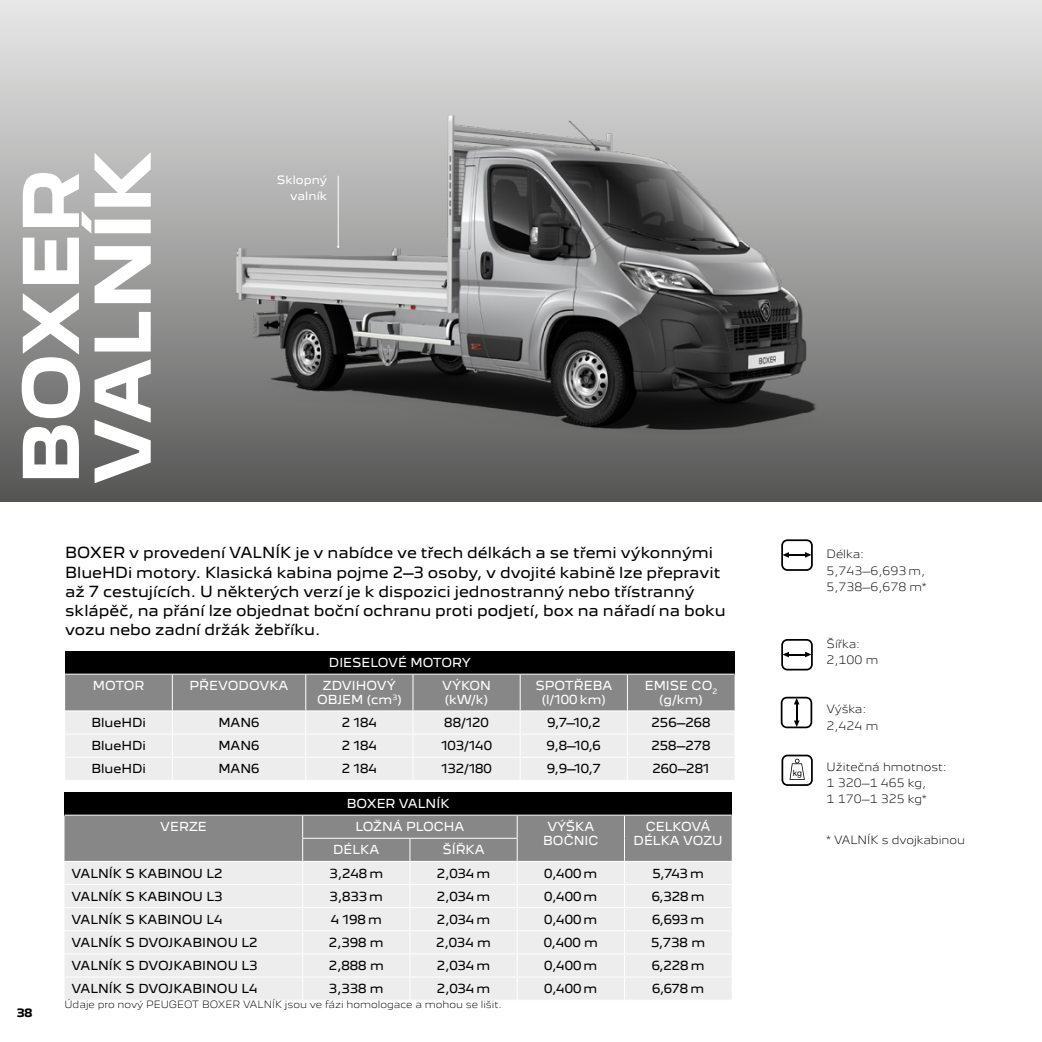
<style>
.page{position:relative;width:1042px;height:1042px;background:#fff}
.page>*{position:absolute;margin:0;border:0;box-sizing:border-box;transform-origin:0 0}
.t1{font:700 70px/71.8px "Peugeot New";color:#fff}
.t2{font:14px/19.2px "Peugeot New";color:#000}
.t3{font:11.38px "Peugeot New";color:#000}
.t4{font:11.38px/13.7px "Peugeot New";color:#fff;text-align:center}
.t5{font:300 10.5px/16.3px "Peugeot New";color:#000}
.t6{font:10.5px/15.8px "Peugeot New";color:#fff;text-align:right}
.t7{font:700 10.5px "Peugeot New";color:#000}
.t8{font:300 9.28px "Peugeot New";color:#000}
.t9{font:8.58px "Helvetica Neue";color:#000}
</style>
<div class="page">
<div style="left:0;top:0;width:1042px;height:501px;background:linear-gradient(to bottom,#ebebeb,#595958)"></div>
<img style="left:173px;top:39px;width:770px;height:433px">
<div style="left:65px;top:651px;width:669px;height:23px;background:#000"></div>
<svg style="left:65px;top:675px;width:669px;height:105px;background:#cbcbcb"></svg>
<hr style="left:65px;top:710px;width:107px;height:1px;background:#fff">
<hr style="left:172px;top:710px;width:134px;height:1px;background:#fff">
<hr style="left:306px;top:710px;width:107px;height:1px;background:#fff">
<hr style="left:413px;top:710px;width:107px;height:1px;background:#fff">
<hr style="left:520px;top:710px;width:107px;height:1px;background:#fff">
<hr style="left:627px;top:710px;width:107px;height:1px;background:#fff">
<hr style="left:65px;top:733px;width:107px;height:1px;background:#fff">
<hr style="left:172px;top:733px;width:134px;height:1px;background:#fff">
<hr style="left:306px;top:733px;width:107px;height:1px;background:#fff">
<hr style="left:413px;top:733px;width:107px;height:1px;background:#fff">
<hr style="left:520px;top:733px;width:107px;height:1px;background:#fff">
<hr style="left:627px;top:733px;width:107px;height:1px;background:#fff">
<hr style="left:172px;top:674px;width:1px;height:36px;background:#fff">
<hr style="left:305px;top:674px;width:1px;height:36px;background:#fff">
<hr style="left:412px;top:674px;width:1px;height:36px;background:#fff">
<hr style="left:520px;top:674px;width:1px;height:36px;background:#fff">
<hr style="left:627px;top:674px;width:1px;height:36px;background:#fff">
<hr style="left:338px;top:176px;width:1px;height:71px;background:#fff">
<svg style="left:781px;top:697px;width:31px;height:31px"></svg>
<svg style="left:781px;top:639px;width:32px;height:31px"></svg>
<svg style="left:781px;top:539px;width:32px;height:32px"></svg>
<svg style="left:781px;top:754px;width:32px;height:32px"></svg>
<div style="left:64px;top:792px;width:668px;height:23px;background:#000"></div>
<svg style="left:64px;top:816px;width:668px;height:183px;background:#d5d5d5"></svg>
<h1 class="t1" style="left:9px;top:484px;width:336px;rotate:-90deg">BOXER<br>VALNÍK</h1>
<p class="t6" style="left:277px;top:171px;width:52px">Sklopný valník</p>
<p class="t2" style="left:65px;top:542px;width:662px">BOXER v provedení VALNÍK je v nabídce ve třech délkách a se třemi výkonnými BlueHDi motory. Klasická kabina pojme 2–3 osoby, v dvojité kabině lze přepravit až 7 cestujících. U některých verzí je k dispozici jednostranný nebo třístranný sklápěč, na přání lze objednat boční ochranu proti podjetí, box na nářadí na boku vozu nebo zadní držák žebříku.</p>
<p class="t4" style="left:329px;top:655px;width:143px">DIESELOVÉ MOTORY</p>
<p class="t4" style="left:93px;top:678px;width:53px">MOTOR</p>
<p class="t4" style="left:190px;top:678px;width:100px">PŘEVODOVKA</p>
<p class="t4" style="left:317px;top:678px;width:86px">ZDVIHOVÝ<br>OBJEM (cm<sup>3</sup>)</p>
<p class="t4" style="left:442px;top:678px;width:50px;text-align:left">VÝKON (kW/k)</p>
<p class="t4" style="left:535px;top:678px;width:78px">SPOTŘEBA (l/100 km)</p>
<p class="t4" style="left:645px;top:678px;width:74px">EMISE CO<sub>2 </sub>(g/km)</p>
<p class="t3" style="left:91px;top:713px;width:56px">BlueHDi</p>
<p class="t3" style="left:218px;top:713px;width:43px">MAN6</p>
<p class="t3" style="left:342px;top:713px;width:37px">2 184</p>
<p class="t3" style="left:444px;top:713px;width:46px">88/120</p>
<p class="t3" style="left:547px;top:713px;width:55px">9,7–10,2</p>
<p class="t3" style="left:651px;top:713px;width:60px">256–268</p>
<p class="t3" style="left:91px;top:736px;width:56px">BlueHDi</p>
<p class="t3" style="left:218px;top:736px;width:43px">MAN6</p>
<p class="t3" style="left:342px;top:736px;width:37px">2 184</p>
<p class="t3" style="left:441px;top:736px;width:52px">103/140</p>
<p class="t3" style="left:547px;top:736px;width:56px">9,8–10,6</p>
<p class="t3" style="left:651px;top:736px;width:60px">258–278</p>
<p class="t3" style="left:91px;top:759px;width:56px">BlueHDi</p>
<p class="t3" style="left:218px;top:759px;width:43px">MAN6</p>
<p class="t3" style="left:342px;top:759px;width:37px">2 184</p>
<p class="t3" style="left:441px;top:759px;width:52px">132/180</p>
<p class="t3" style="left:547px;top:759px;width:55px">9,9–10,7</p>
<p class="t3" style="left:652px;top:759px;width:58px">260–281</p>
<p class="t7" style="left:17px;top:1004px;width:17px">38</p>
<p class="t4" style="left:347px;top:796px;width:104px">BOXER VALNÍK</p>
<p class="t4" style="left:160px;top:819px;width:48px">VERZE</p>
<p class="t4" style="left:355px;top:819px;width:111px">LOŽNÁ PLOCHA</p>
<p class="t4" style="left:543px;top:819px;width:57px">VÝŠKA<br>BOČNIC</p>
<p class="t4" style="left:633px;top:819px;width:90px">CELKOVÁ<br>DÉLKA VOZU</p>
<p class="t4" style="left:333px;top:842px;width:48px">DÉLKA</p>
<p class="t4" style="left:442px;top:842px;width:44px">ŠÍŘKA</p>
<p class="t3" style="left:71px;top:863px;width:153px">VALNÍK S KABINOU L2</p>
<p class="t3" style="left:329px;top:863px;width:55px">3,248 m</p>
<p class="t3" style="left:437px;top:863px;width:55px">2,034 m</p>
<p class="t3" style="left:544px;top:863px;width:55px">0,400 m</p>
<p class="t3" style="left:652px;top:863px;width:53px">5,743 m</p>
<p class="t3" style="left:71px;top:887px;width:153px">VALNÍK S KABINOU L3</p>
<p class="t3" style="left:329px;top:887px;width:55px">3,833 m</p>
<p class="t3" style="left:437px;top:887px;width:55px">2,034 m</p>
<p class="t3" style="left:544px;top:887px;width:55px">0,400 m</p>
<p class="t3" style="left:652px;top:887px;width:54px">6,328 m</p>
<p class="t3" style="left:71px;top:910px;width:153px">VALNÍK S KABINOU L4</p>
<p class="t3" style="left:331px;top:910px;width:52px">4 198 m</p>
<p class="t3" style="left:437px;top:910px;width:55px">2,034 m</p>
<p class="t3" style="left:544px;top:910px;width:55px">0,400 m</p>
<p class="t3" style="left:652px;top:910px;width:54px">6,693 m</p>
<p class="t3" style="left:71px;top:933px;width:188px">VALNÍK S DVOJKABINOU L2</p>
<p class="t3" style="left:329px;top:933px;width:56px">2,398 m</p>
<p class="t3" style="left:436px;top:933px;width:56px">2,034 m</p>
<p class="t3" style="left:544px;top:933px;width:56px">0,400 m</p>
<p class="t3" style="left:651px;top:933px;width:56px">5,738 m</p>
<p class="t3" style="left:71px;top:956px;width:188px">VALNÍK S DVOJKABINOU L3</p>
<p class="t3" style="left:329px;top:956px;width:57px">2,888 m</p>
<p class="t3" style="left:437px;top:956px;width:55px">2,034 m</p>
<p class="t3" style="left:544px;top:956px;width:55px">0,400 m</p>
<p class="t3" style="left:652px;top:956px;width:54px">6,228 m</p>
<p class="t3" style="left:71px;top:979px;width:188px">VALNÍK S DVOJKABINOU L4</p>
<p class="t3" style="left:329px;top:979px;width:56px">3,338 m</p>
<p class="t3" style="left:437px;top:979px;width:55px">2,034 m</p>
<p class="t3" style="left:544px;top:979px;width:55px">0,400 m</p>
<p class="t3" style="left:652px;top:979px;width:54px">6,678 m</p>
<p class="t8" style="left:64px;top:996px;width:439px">Údaje pro nový PEUGEOT BOXER VALNÍK jsou ve fázi homologace a mohou se lišit.</p>
<p class="t9" style="left:793px;top:766px;width:11px">kg</p>
<p class="t5" style="left:826px;top:545px;width:101px">Délka:<br>5,743–6,693 m,<br>5,738–6,678 m*</p>
<p class="t5" style="left:826px;top:635px;width:53px">Šířka:<br>2,100 m</p>
<p class="t5" style="left:826px;top:700px;width:53px">Výška:<br>2,424 m</p>
<p class="t5" style="left:826px;top:757px;width:122px">Užitečná hmotnost:<br>1 320–1 465 kg,<br>1 170–1 325 kg*</p>
<p class="t5" style="left:826px;top:831px;width:140px">* VALNÍK s dvojkabinou</p>
</div>
